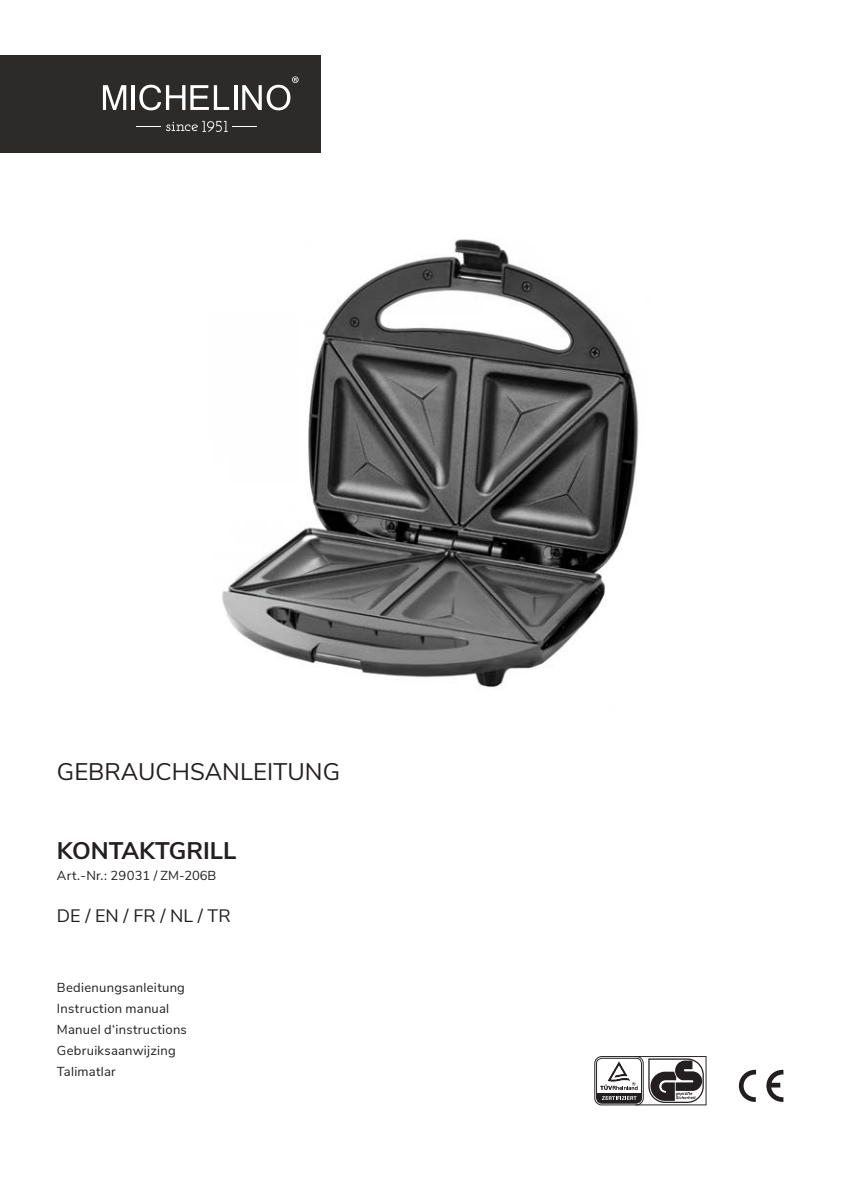
<style>
.page{position:relative;width:841px;height:1191px;background:#fff}
.page>*{position:absolute;margin:0;border:0;box-sizing:border-box;transform-origin:0 0}
.t1{font:24px "Nunito Sans";color:#231f20}
.t2{font:700 24px "Nunito Sans";color:#231f20}
.t3{font:18px "Nunito Sans";color:#231f20}
.t4{font:13px/21px "Nunito Sans";letter-spacing:.02em;color:#231f20}
</style>
<div class="page">
<div style="left:0;top:56px;width:320px;height:97px;background:#2c2b29"></div>
<svg style="left:103px;top:85px;width:23px;height:25px"></svg>
<hr style="left:131px;top:85px;width:3px;height:25px;background:#fff">
<svg style="left:139px;top:85px;width:90px;height:25px"></svg>
<hr style="left:234px;top:85px;width:3px;height:25px;background:#fff">
<svg style="left:136px;top:121px;width:121px;height:11px"></svg>
<svg style="left:242px;top:76px;width:56px;height:34px"></svg>
<svg style="left:738px;top:1070px;width:17px;height:32px"></svg>
<svg style="left:766px;top:1070px;width:17px;height:32px"></svg>
<img style="left:222px;top:239px;width:417px;height:449px">
<svg style="left:594px;top:1056px;width:112px;height:49px"></svg>
<h1 class="t1" style="left:57px;top:754px;width:284px">GEBRAUCHSANLEITUNG</h1>
<h1 class="t2" style="left:57px;top:833px;width:181px">KONTAKTGRILL</h1>
<p class="t4" style="left:57px;top:864px;width:161px">Art.-Nr.: 29031 / ZM-206B</p>
<h2 class="t3" style="left:57px;top:903px;width:175px">DE / EN / FR / NL / TR</h2>
<p class="t4" style="left:57px;top:976px;width:131px">Bedienungsanleitung<br>Instruction manual<br>Manuel d‘instructions<br>Gebruiksaanwijzing<br>Talimatlar</p>
</div>
